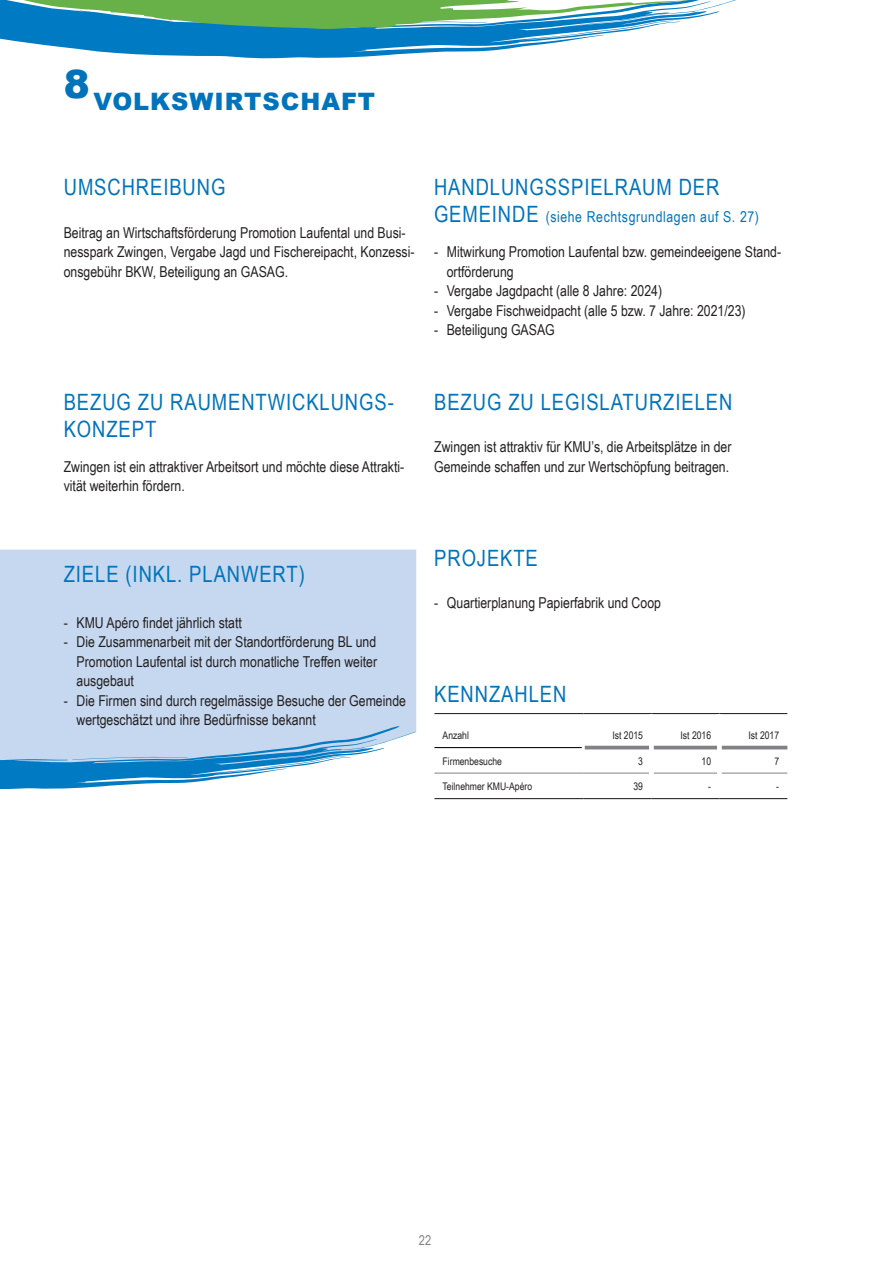
<style>
.page{position:relative;width:893px;height:1263px;background:#fff}
.page>*{position:absolute;margin:0;border:0;box-sizing:border-box;transform-origin:0 0}
.t1{font:900 24px "Arial";letter-spacing:.04em;color:#0173bb}
.t2{font:22.5px/27px "Arial Narrow";letter-spacing:.04em;color:#0173bb}
.t3{font:15px/19.5px "Arial Narrow";color:#231f20}
.t4{font:15px "Arial Narrow";letter-spacing:.04em;color:#0173bb}
.t5{font:13.5px "Arial Narrow";color:#808285}
.t6{font:10.5px "Arial Narrow";color:#231f20}
.s1{font-size:22.5px}
</style>
<div class="page">
<svg style="left:0;top:0;width:736px;height:59px"></svg>
<div style="left:0;top:550px;width:416px;height:142px;background:#c6d8ef"></div>
<svg style="left:0;top:692px;width:416px;height:97px"></svg>
<hr style="left:585px;top:746px;width:64px;height:3px;background:#808285">
<hr style="left:654px;top:746px;width:63px;height:3px;background:#808285">
<hr style="left:722px;top:746px;width:65px;height:3px;background:#808285">
<hr style="left:434px;top:713px;width:149px;height:1px;background:#231f20">
<hr style="left:583px;top:713px;width:68px;height:1px;background:#231f20">
<hr style="left:651px;top:713px;width:68px;height:1px;background:#231f20">
<hr style="left:719px;top:713px;width:68px;height:1px;background:#231f20">
<hr style="left:434px;top:747px;width:148px;height:1px;background:#000">
<hr style="left:434px;top:773px;width:149px;height:1px;background:#808285">
<hr style="left:583px;top:773px;width:66px;height:1px;background:#808285">
<hr style="left:654px;top:773px;width:63px;height:1px;background:#808285">
<hr style="left:722px;top:773px;width:65px;height:1px;background:#808285">
<hr style="left:434px;top:798px;width:149px;height:1px;background:#231f20">
<hr style="left:583px;top:798px;width:68px;height:1px;background:#231f20">
<hr style="left:651px;top:798px;width:68px;height:1px;background:#231f20">
<hr style="left:719px;top:798px;width:68px;height:1px;background:#231f20">
<h1 class="t1" style="left:64px;top:84px;width:313px"><sup>8</sup> VOLKSWIRTSCHAFT</h1>
<h2 class="t2" style="left:64px;top:173px;width:163px">UMSCHREIBUNG</h2>
<p class="t3" style="left:64px;top:222px;width:352px">Beitrag an Wirtschaftsförderung Promotion Laufental und Busi&shy;nesspark Zwingen, Vergabe Jagd und Fischereipacht, Konzessi&shy;onsgebühr BKW, Beteiligung an GASAG.</p>
<h2 class="t2" style="left:434px;top:173px;width:287px">HANDLUNGSSPIELRAUM DER</h2>
<p class="t4" style="left:434px;top:206px;width:326px"><span class="s1">GEMEINDE</span> (siehe Rechtsgrundlagen auf S. 27)</p>
<p class="t3" style="left:447px;top:241px;width:336px;text-indent:-13px">- Mitwirkung Promotion Laufental bzw. gemeindeeigene Stand&shy;ortförderung</p>
<p class="t3" style="left:434px;top:280px;width:230px">- Vergabe Jagdpacht (alle 8 Jahre: 2024)</p>
<p class="t3" style="left:434px;top:300px;width:313px">- Vergabe Fischweidpacht (alle 5 bzw. 7 Jahre: 2021/23)</p>
<p class="t3" style="left:434px;top:319px;width:122px">- Beteiligung GASAG</p>
<h2 class="t2" style="left:64px;top:388px;width:332px">BEZUG ZU RAUMENTWICKLUNGS-<br>KONZEPT</h2>
<p class="t3" style="left:64px;top:456px;width:342px">Zwingen ist ein attraktiver Arbeitsort und möchte diese Attrakti&shy;vität weiterhin fördern.</p>
<h2 class="t2" style="left:434px;top:388px;width:300px">BEZUG ZU LEGISLATURZIELEN</h2>
<p class="t3" style="left:434px;top:436px;width:299px">Zwingen ist attraktiv für KMU’s, die Arbeitsplätze in der<br>Gemeinde schaffen und zur Wertschöpfung beitragen.</p>
<h2 class="t2" style="left:64px;top:560px;width:243px">ZIELE (INKL. PLANWERT)</h2>
<p class="t3" style="left:64px;top:612px;width:180px">- KMU Apéro findet jährlich statt</p>
<p class="t3" style="left:77px;top:631px;width:302px;text-align:justify;text-indent:-13px">- Die Zusammenarbeit mit der Standortförderung BL und Promotion Laufental ist durch monatliche Treffen weiter ausgebaut</p>
<p class="t3" style="left:77px;top:690px;width:331px;text-indent:-13px">- Die Firmen sind durch regelmässige Besuche der Gemeinde wertgeschätzt und ihre Bedürfnisse bekannt</p>
<h2 class="t2" style="left:434px;top:544px;width:105px">PROJEKTE</h2>
<p class="t3" style="left:434px;top:592px;width:228px">- Quartierplanung Papierfabrik und Coop</p>
<h2 class="t2" style="left:434px;top:680px;width:134px">KENNZAHLEN</h2>
<p class="t6" style="left:443px;top:728px;width:28px">Anzahl</p>
<p class="t6" style="left:612px;top:728px;width:32px">Ist 2015</p>
<p class="t6" style="left:680px;top:728px;width:32px">Ist 2016</p>
<p class="t6" style="left:748px;top:728px;width:32px">Ist 2017</p>
<p class="t6" style="left:443px;top:753px;width:61px">Firmenbesuche</p>
<p class="t6" style="left:638px;top:753px;width:6px">3</p>
<p class="t6" style="left:702px;top:753px;width:11px">10</p>
<p class="t6" style="left:774px;top:753px;width:6px">7</p>
<p class="t6" style="left:443px;top:779px;width:91px">Teilnehmer KMU-Apéro</p>
<p class="t6" style="left:633px;top:779px;width:11px">39</p>
<p class="t6" style="left:708px;top:779px;width:4px">-</p>
<p class="t6" style="left:776px;top:779px;width:4px">-</p>
<p class="t5" style="left:419px;top:1230px;width:14px">22</p>
</div>
